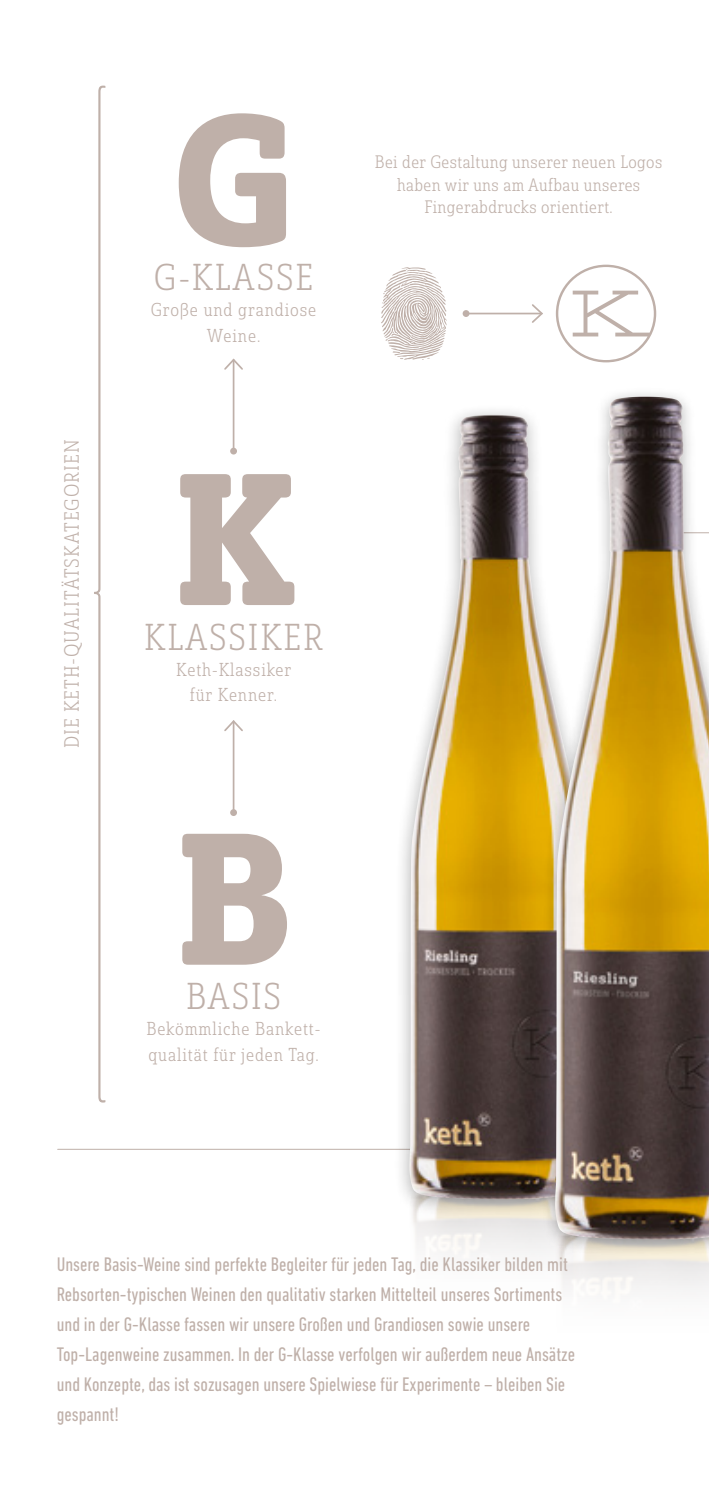
<style>
.page{position:relative;width:709px;height:1489px;background:#fff}
.page>*{position:absolute;margin:0;border:0;box-sizing:border-box;transform-origin:0 0}
.t1{font:181.75px "Solitas Slab Con Bol";color:#bfb0a9}
.t2{font:36.25px "Solitas Slab Con Lig";letter-spacing:.05em;color:#bfb0a9}
.t3{font:condensed 20px/30px "DIN Next LT Pro";color:#bfb0a9}
.t4{font:20px "Solitas Slab Con Lig";letter-spacing:.05em;color:#bfb0a9}
.t5{font:18.25px/25.8px "Solitas Slab Con Lig";letter-spacing:.05em;color:#bfb0a9;text-align:center}
.t6{font:17.5px/22.5px "Solitas Slab Con Lig";letter-spacing:.025em;color:#bfb0a9;text-align:center}
</style>
<div class="page">
<hr style="left:58px;top:1148px;width:553px;height:1px;background:#bfb0a9">
<div style="left:393px;top:403px;width:205px;height:816px;background:#000;opacity:.3"></div>
<img style="left:409px;top:415px;width:131px;height:784px">
<div style="left:540px;top:385px;width:169px;height:872px;background:#000;opacity:.3"></div>
<img style="left:555px;top:396px;width:154px;height:843px">
<hr style="left:233px;top:721px;width:1px;height:91px;background:#bfb0a9">
<svg style="left:224px;top:720px;width:19px;height:12px"></svg>
<div style="left:230px;top:809px;width:7px;height:7px;background:#bfb0a9;border-radius:50%"></div>
<hr style="left:233px;top:360px;width:1px;height:91px;background:#bfb0a9">
<svg style="left:224px;top:358px;width:19px;height:13px"></svg>
<div style="left:230px;top:447px;width:7px;height:7px;background:#bfb0a9;border-radius:50%"></div>
<svg style="left:94px;top:86px;width:11px;height:1016px"></svg>
<svg style="left:556px;top:265px;width:100px;height:97px"></svg>
<hr style="left:466px;top:313px;width:76px;height:1px;background:#bfb0a9">
<svg style="left:530px;top:304px;width:13px;height:19px"></svg>
<div style="left:462px;top:310px;width:7px;height:7px;background:#bfb0a9;border-radius:50%"></div>
<svg style="left:381px;top:267px;width:66px;height:93px"></svg>
<p class="t4" style="left:60px;top:748px;width:310px;rotate:-90deg">DIE KETH-QUALITÄTSKATEGORIEN</p>
<h1 class="t1" style="left:174px;top:60px;width:120px">G</h1>
<h2 class="t2" style="left:154px;top:255px;width:161px">G-KLASSE</h2>
<p class="t5" style="left:151px;top:297px;width:167px">Große und grandiose<br>Weine.</p>
<h1 class="t1" style="left:175px;top:420px;width:119px">K</h1>
<h2 class="t2" style="left:144px;top:615px;width:180px">KLASSIKER</h2>
<p class="t5" style="left:176px;top:656px;width:117px">Keth-Klassiker für Kenner.</p>
<h1 class="t1" style="left:176px;top:779px;width:116px">B</h1>
<h2 class="t2" style="left:186px;top:974px;width:96px">BASIS</h2>
<p class="t5" style="left:146px;top:1016px;width:176px;text-align:left">Bekömmliche Bankett&shy;qualität für jeden Tag.</p>
<p class="t6" style="left:375px;top:151px;width:289px">Bei der Gestaltung unserer neuen Logos haben wir uns am Aufbau unseres<br>Fingerabdrucks orientiert.</p>
<p class="t3" style="left:57px;top:1248px;width:520px">Unsere Basis-Weine sind perfekte Begleiter für jeden Tag, die Klassiker bilden mit Rebsorten-typischen Weinen den qualitativ starken Mittelteil unseres Sortiments und in der G-Klasse fassen wir unsere Großen und Grandiosen sowie unsere Top-Lagenweine zusammen. In der G-Klasse verfolgen wir außerdem neue Ansätze und Konzepte, das ist sozusagen unsere Spielwiese für Experimente – bleiben Sie gespannt!</p>
</div>
